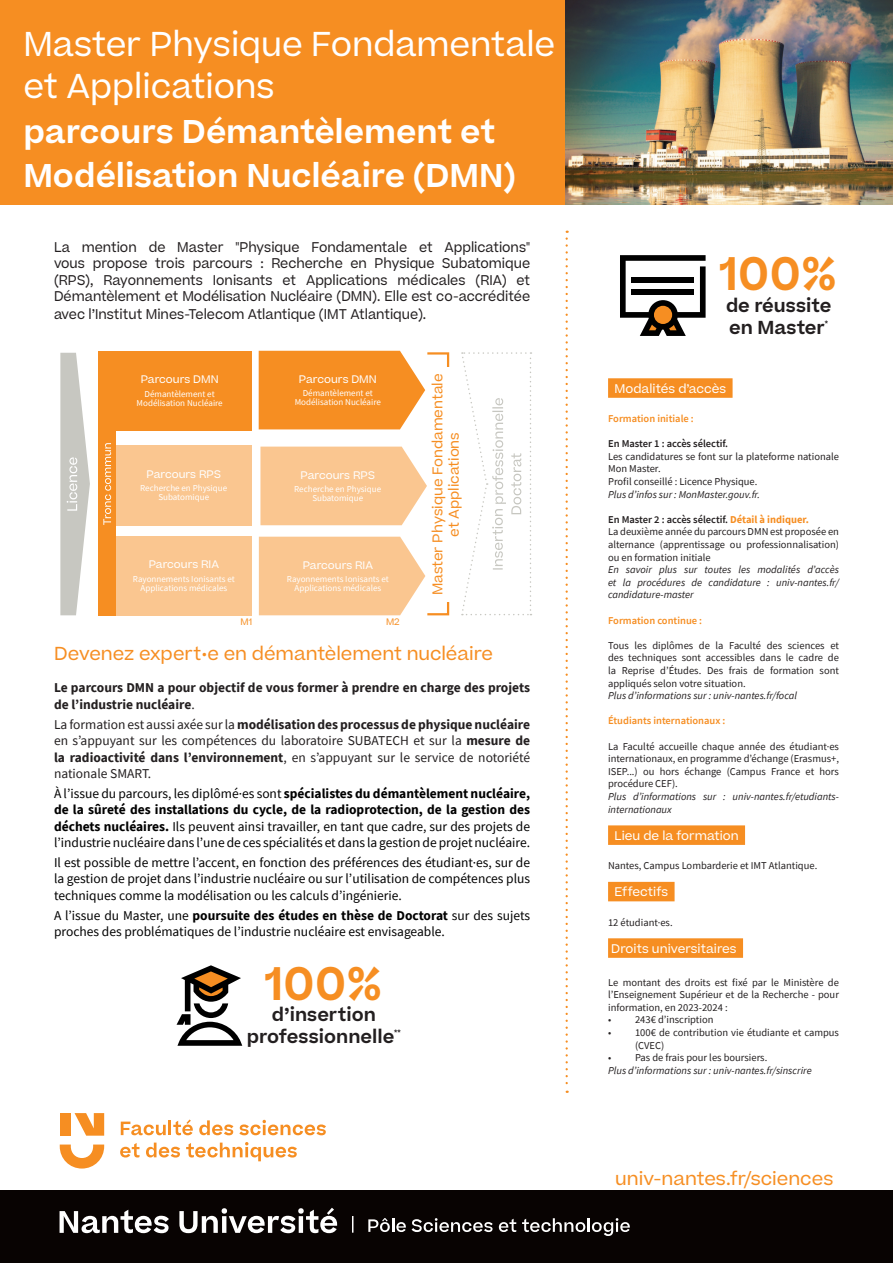
<style>
.page{position:relative;width:893px;height:1263px;background:#fff}
.page>*{position:absolute;margin:0;border:0;box-sizing:border-box;transform-origin:0 0}
.t1{font:600 45px "Beatrice";letter-spacing:.005em;color:#f68e22}
.Titre_2{font:33px "Beatrice";color:#fff}
.Titre_2-2{font:600 31.5px "Beatrice";color:#fff}
.verbatim{font:18px "Beatrice";color:#f68e22}
.t2{font:600 18px/21.6px "Beatrice";color:#231f20;text-align:center}
.info_encart{font:13.5px/16.2px "Source Sans Pro";color:#000;text-align:justify}
.verbatim-2{font:13.5px/16.2px "Beatrice";color:#231f20;text-align:justify;scale:.94 1}
.verbatim-3{font:13.5px/16.2px "Source Sans Pro";color:#231f20;text-align:justify}
.verbatim-4{font:700 13.5px/16.2px "Source Sans Pro";color:#231f20}
.verbatim-5{font:13.5px/16.2px "Beatrice";color:#f68e22;text-align:center}
.verbatim-6{font:12px "Beatrice";color:#fff}
.t3{font:10.5px/12.6px "Source Sans Pro";color:#231f20;text-align:justify}
.t4{font:italic 10.5px/12.6px "Source Sans Pro";color:#231f20;text-align:justify}
.verbatim-7{font:10.5px "Beatrice";color:#fff}
.t5{font:600 10.5px "Source Sans Pro";color:#231f20}
.t6{font:600 10.5px "Source Sans Pro";color:#f68e22}
.verbatim-8{font:9px/9px "Source Sans Pro";color:#fff;text-align:center}
.verbatim-9{font:9px "Beatrice";color:#f68e22}
.t7{font:600 7.5px "Beatrice";color:#231f20}
.s1{font-weight:400}
.s2{font-weight:700}
.s3{font-weight:700;color:#f68e22}
</style>
<div class="page">
<div style="left:608px;top:378px;width:125px;height:20px;background:#f68e22"></div>
<div style="left:608px;top:825px;width:137px;height:20px;background:#f68e22"></div>
<div style="left:608px;top:882px;width:67px;height:19px;background:#f68e22"></div>
<div style="left:608px;top:938px;width:135px;height:20px;background:#f68e22"></div>
<div style="left:0;top:0;width:893px;height:204px;background:#f68e22"></div>
<svg style="left:60px;top:1144px;width:44px;height:24px"></svg>
<svg style="left:75px;top:1113px;width:29px;height:23px"></svg>
<div style="left:60px;top:1113px;width:11px;height:23px;background:#f68e22"></div>
<svg style="left:121px;top:1119px;width:72px;height:16px"></svg>
<svg style="left:199px;top:1120px;width:34px;height:15px"></svg>
<svg style="left:239px;top:1120px;width:87px;height:15px"></svg>
<svg style="left:120px;top:1143px;width:19px;height:14px"></svg>
<svg style="left:146px;top:1142px;width:34px;height:15px"></svg>
<svg style="left:186px;top:1142px;width:111px;height:19px"></svg>
<div style="left:0;top:1191px;width:893px;height:72px;background:#080302"></div>
<svg style="left:60px;top:1208px;width:277px;height:25px"></svg>
<svg style="left:368px;top:1218px;width:38px;height:14px"></svg>
<svg style="left:412px;top:1218px;width:81px;height:14px"></svg>
<svg style="left:499px;top:1219px;width:17px;height:13px"></svg>
<svg style="left:522px;top:1218px;width:108px;height:18px"></svg>
<svg style="left:352px;top:1216px;width:1px;height:17px"></svg>
<svg style="left:566px;top:239px;width:2px;height:854px"></svg>
<svg style="left:620px;top:255px;width:86px;height:81px"></svg>
<div style="left:631px;top:289px;width:63px;height:5px;background:#000"></div>
<div style="left:631px;top:277px;width:63px;height:6px;background:#000"></div>
<svg style="left:177px;top:965px;width:65px;height:81px"></svg>
<img style="left:566px;top:0;width:327px;height:204px">
<div style="left:98px;top:445px;width:154px;height:80px;background:#fac690"></div>
<div style="left:98px;top:351px;width:154px;height:79px;background:#f68e22"></div>
<div style="left:98px;top:536px;width:154px;height:79px;background:#fac690"></div>
<svg style="left:259px;top:351px;width:166px;height:78px;background:#f69632"></svg>
<svg style="left:259px;top:537px;width:166px;height:78px;background:#faca98"></svg>
<svg style="left:60px;top:353px;width:30px;height:262px"></svg>
<svg style="left:461px;top:352px;width:70px;height:263px"></svg>
<div style="left:98px;top:353px;width:18px;height:262px;background:#f68e22"></div>
<svg style="left:103px;top:443px;width:8px;height:82px"></svg>
<div style="left:433px;top:367px;width:29px;height:234px;background:#fff"></div>
<svg style="left:260px;top:447px;width:167px;height:78px;background:#faca98"></svg>
<p class="Titre_2" style="left:23px;top:22px;width:533px">Master Physique Fondamentale</p>
<p class="Titre_2" style="left:23px;top:65px;width:253px">et Applications</p>
<p class="Titre_2-2" style="left:23px;top:110px;width:474px">parcours Démantèlement et</p>
<p class="Titre_2-2" style="left:23px;top:154px;width:494px">Modélisation Nucléaire (DMN)</p>
<p class="verbatim-2" style="left:54px;top:239px;width:508px">La mention de Master "Physique Fondamentale et Applications" vous propose trois parcours : Recherche en Physique Subatomique (RPS), Rayonnements Ionisants et Applications médicales (RIA) et Démantèlement et Modélisation Nucléaire (DMN). Elle est co-accréditée</p>
<p class="verbatim-2" style="left:54px;top:306px;width:397px">avec l’Institut Mines-Telecom Atlantique (IMT Atlantique).</p>
<p class="verbatim-7" style="left:141px;top:373px;width:79px">Parcours DMN</p>
<p class="verbatim-8" style="left:137px;top:389px;width:88px">Démantèlement et<br>Modélisation Nucléaire</p>
<p class="verbatim-7" style="left:299px;top:372px;width:79px">Parcours DMN</p>
<p class="verbatim-8" style="left:295px;top:388px;width:88px">Démantèlement et<br>Modélisation Nucléaire</p>
<p class="verbatim-7" style="left:147px;top:467px;width:76px">Parcours RPS</p>
<p class="verbatim-8" style="left:140px;top:484px;width:88px">Recherche en Physique<br>Subatomique</p>
<p class="verbatim-7" style="left:301px;top:468px;width:76px">Parcours RPS</p>
<p class="verbatim-8" style="left:294px;top:484px;width:88px">Recherche en Physique<br>Subatomique</p>
<p class="verbatim-7" style="left:149px;top:558px;width:72px">Parcours RIA</p>
<p class="verbatim-8" style="left:133px;top:574px;width:103px">Rayonnements Ionisants et<br>Applications médicales</p>
<p class="verbatim-7" style="left:303px;top:558px;width:72px">Parcours RIA</p>
<p class="verbatim-8" style="left:287px;top:574px;width:103px">Rayonnements Ionisants et<br>Applications médicales</p>
<p class="verbatim-9" style="left:241px;top:616px;width:13px">M1</p>
<p class="verbatim-9" style="left:386px;top:616px;width:15px">M2</p>
<p class="verbatim-5" style="left:429px;top:595px;width:224px;rotate:-90deg">Master Physique Fondamentale et Applications</p>
<p class="verbatim" style="left:54px;top:642px;width:440px">Devenez expert•e en démantèlement nucléaire</p>
<p class="verbatim-4" style="left:54px;top:680px;width:478px">Le parcours DMN a pour objectif de vous former à prendre en charge des projets de l’industrie nucléaire<span class="s1">.</span></p>
<p class="verbatim-3" style="left:54px;top:716px;width:478px">La formation est aussi axée sur la <span class="s2">modélisation des processus de physique nucléaire </span>en s’appuyant sur les compétences du laboratoire SUBATECH et sur la <span class="s2">mesure de la radioactivité dans l’environnement</span>, en s’appuyant sur le service de notoriété nationale SMART.</p>
<p class="info_encart" style="left:54px;top:785px;width:478px">À l’issue du parcours, les diplômé·es sont <span class="s2">spécialistes du démantèlement nucléaire, de la sûreté des installations du cycle, de la radioprotection, de la gestion des déchets nucléaires.</span> Ils peuvent ainsi travailler, en tant que cadre, sur des projets de l’industrie nucléaire dans l’une de ces spécialités et dans la gestion de projet nucléaire.</p>
<p class="info_encart" style="left:54px;top:854px;width:478px">Il est possible de mettre l’accent, en fonction des préférences des étudiant·es, sur de la gestion de projet dans l’industrie nucléaire ou sur l’utilisation de compétences plus techniques comme la modélisation ou les calculs d’ingénierie.</p>
<p class="info_encart" style="left:54px;top:907px;width:478px">A l’issue du Master, une <span class="s2">poursuite des études en thèse de Doctorat</span> sur des sujets proches des problématiques de l’industrie nucléaire est envisageable.</p>
<p class="t1" style="left:265px;top:953px;width:119px">100%</p>
<p class="t2" style="left:247px;top:1004px;width:149px">d’insertion professionnelle</p>
<p class="t7" style="left:394px;top:1027px;width:8px">**</p>
<p class="t1" style="left:720px;top:244px;width:119px">100%</p>
<p class="t2" style="left:726px;top:295px;width:107px">de réussite</p>
<p class="t2" style="left:729px;top:316px;width:97px">en Master</p>
<p class="t7" style="left:825px;top:318px;width:5px">*</p>
<p class="verbatim-6" style="left:614px;top:380px;width:113px">Modalités d’accès</p>
<p class="t6" style="left:608px;top:412px;width:87px">Formation initiale :</p>
<p class="t5" style="left:608px;top:437px;width:122px">En Master 1 : accès sélectif.</p>
<p class="t3" style="left:608px;top:450px;width:232px">Les candidatures se font sur la plateforme nationale<br>Mon Master.</p>
<p class="t3" style="left:608px;top:475px;width:151px">Profil conseillé : Licence Physique.</p>
<p class="t4" style="left:608px;top:488px;width:154px">Plus d’infos sur : MonMaster.gouv.fr.</p>
<p class="t5" style="left:608px;top:512px;width:202px">En Master 2 : accès sélectif. <span class="s3">Détail à indiquer.</span></p>
<p class="t3" style="left:608px;top:526px;width:232px">La deuxième année du parcours DMN est proposée en alternance (apprentissage ou professionnalisation) ou en formation initiale</p>
<p class="t4" style="left:608px;top:563px;width:232px">En savoir plus sur toutes les modalités d’accès et la procédures de candidature : univ-nantes.fr/ candidature-master</p>
<p class="t6" style="left:608px;top:613px;width:96px">Formation continue :</p>
<p class="t3" style="left:608px;top:639px;width:232px">Tous les diplômes de la Faculté des sciences et des techniques sont accessibles dans le cadre de la Reprise d’Études. Des frais de formation sont appliqués selon votre situation.</p>
<p class="t4" style="left:608px;top:689px;width:190px">Plus d’informations sur : univ-nantes.fr/focal</p>
<p class="t6" style="left:608px;top:714px;width:119px">Étudiants internationaux :</p>
<p class="t3" style="left:608px;top:740px;width:232px">La Faculté accueille chaque année des étudiant·es internationaux, en programme d’échange (Erasmus+, ISEP...) ou hors échange (Campus France et hors procédure CEF).</p>
<p class="t4" style="left:608px;top:790px;width:232px">Plus d’informations sur : univ-nantes.fr/etudiants&shy;internationaux</p>
<p class="verbatim-6" style="left:614px;top:827px;width:126px">Lieu de la formation</p>
<p class="t3" style="left:608px;top:859px;width:211px">Nantes, Campus Lombarderie et IMT Atlantique.</p>
<p class="verbatim-6" style="left:614px;top:884px;width:55px">Effectifs</p>
<p class="t3" style="left:608px;top:916px;width:66px">12 étudiant·es.</p>
<p class="verbatim-6" style="left:611px;top:940px;width:127px">Droits universitaires</p>
<p class="t3" style="left:608px;top:976px;width:232px">Le montant des droits est fixé par le Ministère de l’Enseignement Supérieur et de la Recherche - pour information, en 2023-2024 :</p>
<p class="t3" style="left:608px;top:1013px;width:107px">• 243€ d’inscription</p>
<p class="t3" style="left:635px;top:1026px;width:205px;text-indent:-27px">• 100€ de contribution vie étudiante et campus (CVEC)</p>
<p class="t3" style="left:608px;top:1051px;width:161px">• Pas de frais pour les boursiers.</p>
<p class="t4" style="left:608px;top:1064px;width:205px">Plus d’informations sur : univ-nantes.fr/sinscrire</p>
<p class="verbatim" style="left:615px;top:1167px;width:220px">univ-nantes.fr/sciences</p>
</div>
